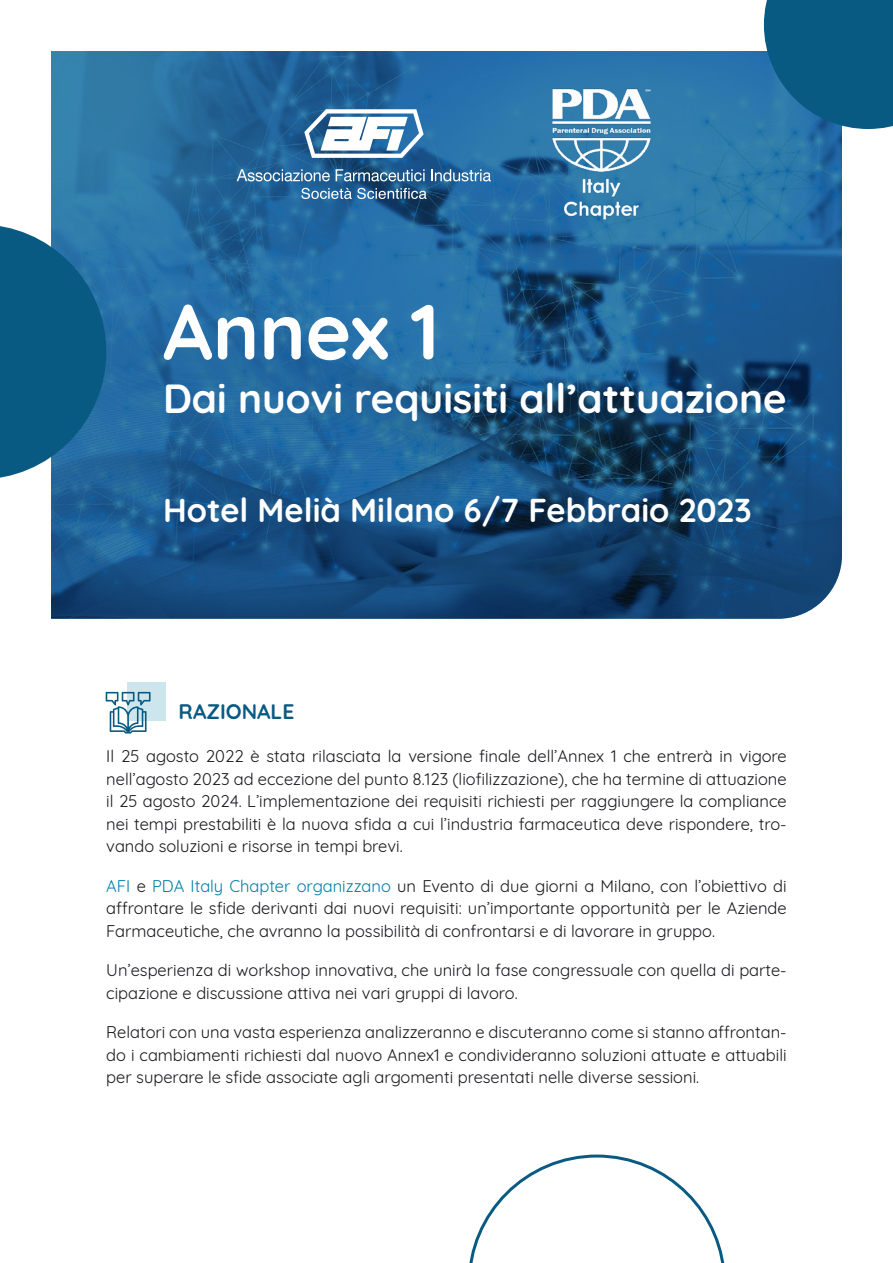
<style>
.page{position:relative;width:893px;height:1263px;background:#fff}
.page>*{position:absolute;margin:0;border:0;box-sizing:border-box;transform-origin:0 0}
.t1{font:700 78px "Quicksand";color:#fff}
.t2{font:700 40.5px "Quicksand";color:#fff}
.t3{font:700 33px "Quicksand";color:#fff}
.t4{font:700 21px "Quicksand";color:#095a83}
.t5{font:16.5px/22.5px "Quicksand";color:#1a171c;text-align:justify}
.s1{color:#007ea6}
</style>
<div class="page">
<img style="left:51px;top:51px;width:791px;height:568px">
<svg style="left:0;top:224px;width:106px;height:255px;background:#19658f"></svg>
<svg style="left:469px;top:1154px;width:256px;height:109px"></svg>
<div style="left:127px;top:682px;width:39px;height:39px;background:#cde5ed"></div>
<svg style="left:764px;top:0;width:129px;height:129px;background:#0f5e89"></svg>
<svg style="left:304px;top:109px;width:120px;height:49px"></svg>
<svg style="left:237px;top:169px;width:93px;height:12px"></svg>
<svg style="left:336px;top:169px;width:89px;height:12px"></svg>
<svg style="left:431px;top:169px;width:60px;height:12px"></svg>
<svg style="left:301px;top:188px;width:126px;height:11px"></svg>
<img style="left:547px;top:83px;width:109px;height:142px">
<svg style="left:106px;top:692px;width:45px;height:41px"></svg>
<h1 class="t1" style="left:163px;top:267px;width:278px">Annex 1</h1>
<h2 class="t2" style="left:163px;top:366px;width:625px">Dai nuovi requisiti all’attuazione</h2>
<h3 class="t3" style="left:163px;top:483px;width:590px">Hotel Melià Milano 6/7 Febbraio 2023</h3>
<p class="t4" style="left:179px;top:694px;width:117px">RAZIONALE</p>
<p class="t5" style="left:106px;top:743px;width:682px">Il 25 agosto 2022 è stata rilasciata la versione finale dell’Annex 1 che entrerà in vigore nell’agosto 2023 ad eccezione del punto 8.123 (liofilizzazione), che ha termine di attuazione il 25 agosto 2024. L’implementazione dei requisiti richiesti per raggiungere la compliance nei tempi prestabiliti è la nuova sfida a cui l’industria farmaceutica deve rispondere, tro&shy;vando soluzioni e risorse in tempi brevi.</p>
<p class="t5" style="left:106px;top:873px;width:682px"><span class="s1">AFI</span> e <span class="s1">PDA Italy Chapter organizzano</span> un Evento di due giorni a Milano, con l’obiettivo di affrontare le sfide derivanti dai nuovi requisiti: un’importante opportunità per le Aziende Farmaceutiche, che avranno la possibilità di confrontarsi e di lavorare in gruppo.</p>
<p class="t5" style="left:106px;top:957px;width:682px">Un’esperienza di workshop innovativa, che unirà la fase congressuale con quella di parte&shy;cipazione e discussione attiva nei vari gruppi di lavoro.</p>
<p class="t5" style="left:106px;top:1019px;width:682px">Relatori con una vasta esperienza analizzeranno e discuteranno come si stanno affrontan&shy;do i cambiamenti richiesti dal nuovo Annex1 e condivideranno soluzioni attuate e attuabili per superare le sfide associate agli argomenti presentati nelle diverse sessioni.</p>
</div>
